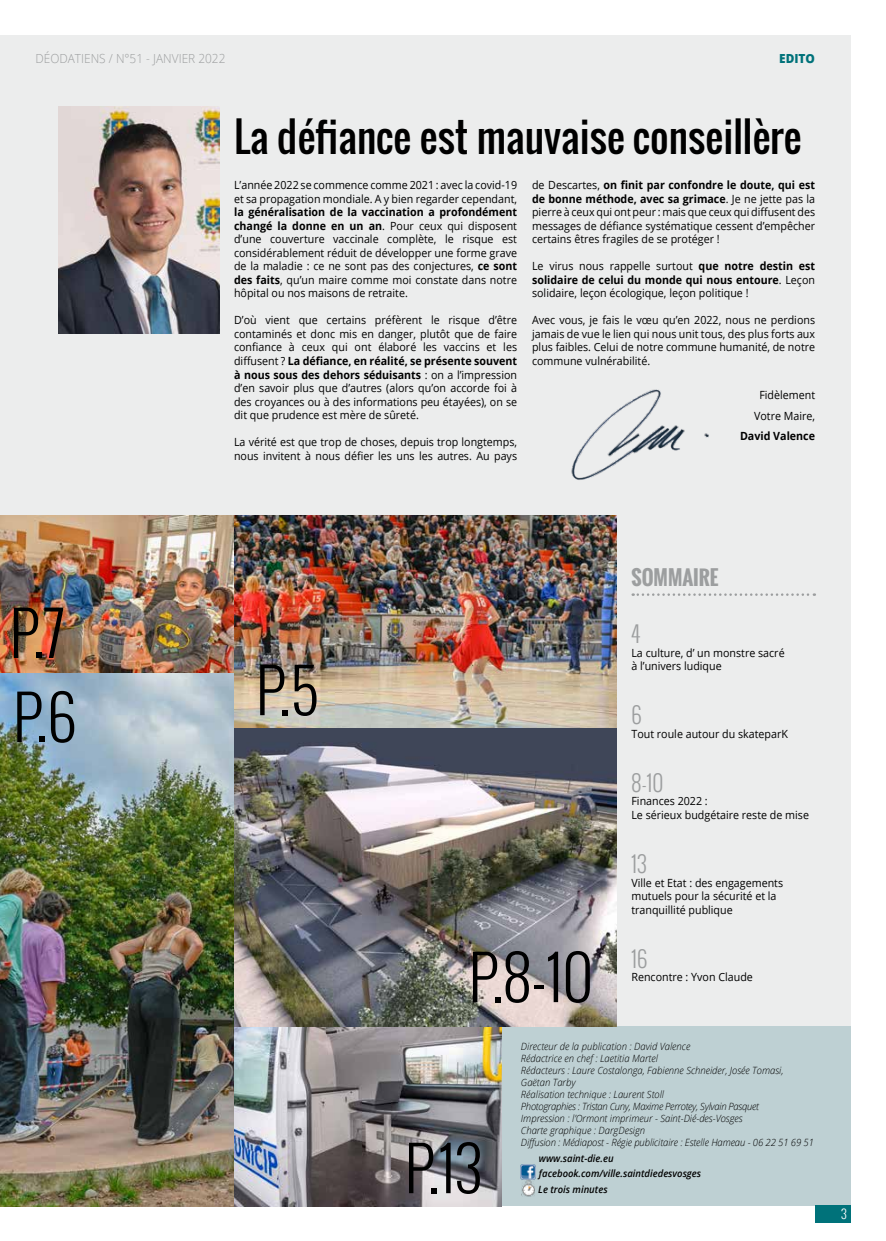
<style>
.page{position:relative;width:886px;height:1241px;background:#fff}
.page>*{position:absolute;margin:0;border:0;box-sizing:border-box;transform-origin:0 0}
.t1{font:300 60px "Oswald";color:#000}
.t2{font:40px "Oswald";color:#000}
.t3{font:300 22.5px "Oswald";color:#9c9e9f;scale:.95 1}
.t4{font:700 20px "Oswald";color:#9c9e9f}
.t5{font:300 12.5px "Open Sans";color:#9c9e9f;scale:.95 1}
.t6{font:800 12.5px "Open Sans";color:#00727a;scale:.95 1}
.t7{font:300 12.5px "Oswald";color:#fff}
.t8{font:11.25px/13.5px "Open Sans";color:#000;scale:.95 1}
.t9{font:700 11.25px "Open Sans";color:#000;scale:.95 1}
.t10{font:italic 300 10px/12px "Open Sans";color:#000;scale:.95 1}
.t11{font:italic 600 10px/15.5px "Open Sans";color:#000;scale:.95 1}
.s1{font-weight:700}
</style>
<div class="page">
<div style="left:0;top:35px;width:850px;height:1170px;background:#eceded"></div>
<div style="left:501px;top:1026px;width:349px;height:179px;background:#bed0d3"></div>
<img style="left:521px;top:1164px;width:14px;height:32px">
<img style="left:0;top:515px;width:234px;height:690px">
<img style="left:234px;top:515px;width:382px;height:511px">
<img style="left:234px;top:1026px;width:267px;height:179px">
<svg style="left:633px;top:593px;width:182px;height:2px"></svg>
<img style="left:58px;top:106px;width:161px;height:227px">
<img style="left:571px;top:389px;width:138px;height:91px">
<div style="left:815px;top:1205px;width:35px;height:17px;background:#00727a"></div>
<p class="t5" style="left:35px;top:50px;width:202px">DÉODATIENS / N°51 - JANVIER 2022</p>
<p class="t6" style="left:779px;top:49px;width:39px">EDITO</p>
<h2 class="t2" style="left:234px;top:106px;width:569px">La défiance est mauvaise conseillère</h2>
<p class="t8" style="left:234px;top:178px;width:299px">L’année 2022 se commence comme 2021 : avec la covid-19 et sa propagation mondiale. A y bien regarder cependant,</p>
<p class="t8" style="left:234px;top:205px;width:299px;text-align:justify"><span class="s1">la généralisation de la vaccination a profondément changé la donne en un an</span>. Pour ceux qui disposent d’une couverture vaccinale complète, le risque est considérablement réduit de développer une forme grave de la maladie : ce ne sont pas des conjectures, <span class="s1">ce sont des faits</span>, qu’un maire comme moi constate dans notre hôpital ou nos maisons de retraite.</p>
<p class="t8" style="left:234px;top:313px;width:299px;text-align:justify">D’où vient que certains préfèrent le risque d’être contaminés et donc mis en danger, plutôt que de faire confiance à ceux qui ont élaboré les vaccins et les diffusent ? <span class="s1">La défiance, en réalité, se présente souvent à nous sous des dehors séduisants</span> : on a l’impression d’en savoir plus que d’autres (alors qu’on accorde foi à des croyances ou à des informations peu étayées), on se dit que prudence est mère de sûreté.</p>
<p class="t8" style="left:234px;top:435px;width:299px">La vérité est que trop de choses, depuis trop longtemps, nous invitent à nous défier les uns les autres. Au pays</p>
<p class="t8" style="left:532px;top:178px;width:299px;text-align:justify">de Descartes, <span class="s1">on finit par confondre le doute, qui est de bonne méthode, avec sa grimace</span>. Je ne jette pas la pierre à ceux qui ont peur : mais que ceux qui diffusent des messages de défiance systématique cessent d’empêcher certains êtres fragiles de se protéger !</p>
<p class="t8" style="left:532px;top:259px;width:299px;text-align:justify">Le virus nous rappelle surtout <span class="s1">que notre destin est solidaire de celui du monde qui nous entoure</span>. Leçon solidaire, leçon écologique, leçon politique !</p>
<p class="t8" style="left:532px;top:313px;width:299px;text-align:justify">Avec vous, je fais le vœu qu’en 2022, nous ne perdions jamais de vue le lien qui nous unit tous, des plus forts aux plus faibles. Celui de notre commune humanité, de notre commune vulnérabilité.</p>
<p class="t8" style="left:754px;top:384px;width:66px;line-height:20.6px;text-align:center">Fidèlement<br>Votre Maire,</p>
<p class="t9" style="left:740px;top:428px;width:81px">David Valence</p>
<h1 class="t1" style="left:10px;top:589px;width:56px">P.7</h1>
<h1 class="t1" style="left:13px;top:673px;width:65px">P.6</h1>
<h1 class="t1" style="left:256px;top:646px;width:64px">P.5</h1>
<h1 class="t1" style="left:469px;top:933px;width:126px">P.8-10</h1>
<h3 class="t4" style="left:631px;top:562px;width:89px">SOMMAIRE</h3>
<h3 class="t3" style="left:631px;top:617px;width:11px">4</h3>
<p class="t8" style="left:631px;top:645px;width:163px">La culture, d’ un monstre sacré à l’univers ludique</p>
<h3 class="t3" style="left:631px;top:698px;width:12px">6</h3>
<p class="t8" style="left:631px;top:726px;width:166px">Tout roule autour du skateparK</p>
<h3 class="t3" style="left:631px;top:766px;width:35px">8-10</h3>
<p class="t8" style="left:631px;top:794px;width:188px">Finances 2022 :<br>Le sérieux budgétaire reste de mise</p>
<h3 class="t3" style="left:631px;top:847px;width:18px">13</h3>
<p class="t8" style="left:631px;top:875px;width:161px">Ville et Etat : des engagements mutuels pour la sécurité et la tranquillité publique</p>
<h3 class="t3" style="left:631px;top:941px;width:18px">16</h3>
<p class="t8" style="left:631px;top:969px;width:129px">Rencontre : Yvon Claude</p>
<h1 class="t1" style="left:405px;top:1124px;width:79px">P.13</h1>
<p class="t10" style="left:521px;top:1039px;width:310px">Directeur de la publication : David Valence<br>Rédactrice en chef : Laetitia Martel<br>Rédacteurs : Laure Costalonga, Fabienne Schneider, Josée Tomasi, Gaëtan Tarby<br>Réalisation technique : Laurent Stoll<br>Photographies : Tristan Cuny, Maxime Perrotey, Sylvain Pasquet<br>Impression : l’Ormont imprimeur - Saint-Dié-des-Vosges<br>Charte graphique : DargDesign<br>Diffusion : Médiapost - Régie publicitaire : Estelle Hameau - 06 22 51 69 51</p>
<p class="t11" style="left:538px;top:1149px;width:173px">www.saint-die.eu facebook.com/ville.saintdiedesvosges<br>Le trois minutes</p>
<p class="t7" style="left:841px;top:1204px;width:7px">3</p>
</div>
